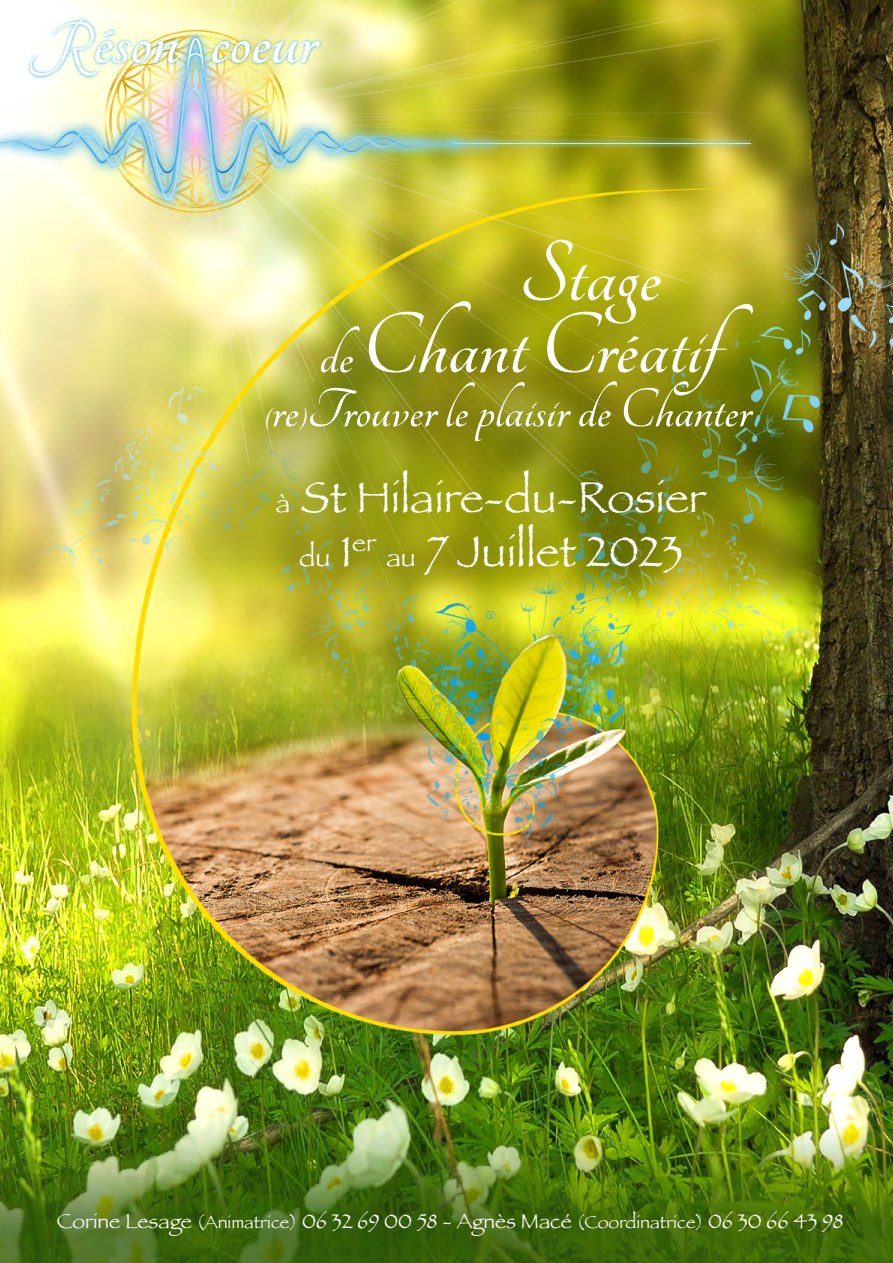
<style>
.page{position:relative;width:893px;height:1263px;background:#fff}
.page>*{position:absolute;margin:0;border:0;box-sizing:border-box;transform-origin:0 0}
.t1{font:700 94.5px/72px "Tangerine";color:#fff}
.t2{font:700 84px "Tangerine";color:#fff}
.t3{font:700 60px "Tangerine";color:#fff}
.t4{font:45px "Papyrus";color:#fff}
.t5{font:27px "Papyrus";color:#fff}
.t6{font:21px "Papyrus";color:#fff}
.s1{font-weight:400}
.s2{font-size:61.5px}
.s3{font-size:30px}
.s4{font-size:27px}
.s5{font-size:45px}
.s6{font-size:18px}
</style>
<div class="page">
<img style="left:0;top:0;width:893px;height:1263px">
<img style="left:0;top:0;width:726px;height:583px">
<img style="left:511px;top:138px;width:239px;height:12px">
<img style="left:511px;top:139px;width:239px;height:9px">
<hr style="left:452px;top:143px;width:298px;height:1px;background:#d5edf7">
<img style="left:475px;top:34px;width:36px;height:177px">
<svg style="left:475px;top:51px;width:19px;height:143px"></svg>
<img style="left:0;top:20px;width:475px;height:199px">
<svg style="left:391px;top:38px;width:67px;height:163px"></svg>
<img style="left:88px;top:0;width:237px;height:26px">
<img style="left:21px;top:2px;width:82px;height:24px">
<img style="left:0;top:26px;width:391px;height:190px">
<h2 class="t2" style="left:26px;top:-2px;width:292px"><span class="s1">R</span>éson coeur</h2>
<h1 class="t1" style="left:319px;top:242px;width:463px;text-indent:200px">Stage<br><span class="s2">de</span> Chant Créatif</h1>
<h3 class="t3" style="left:264px;top:381px;width:489px"><span class="s3">(</span>re<span class="s3">)</span>Trouver le plaisir de Chanter</h3>
<h3 class="t4" style="left:276px;top:470px;width:432px"><span class="s4">à</span> St Hilaire-du-Rosier</h3>
<p class="t5" style="left:299px;top:541px;width:79px">du <span class="s5">1</span><sup>er</sup></p>
<h3 class="t4" style="left:386px;top:524px;width:298px"><span class="s4">au</span> 7 Juillet 2023</h3>
<p class="t6" style="left:57px;top:1209px;width:788px">Corine Lesage <span class="s6">(Animatrice)</span> 06 32 69 00 58 - Agnès Macé <span class="s6">(Coordinatrice)</span> 06 30 66 43 98</p>
</div>
